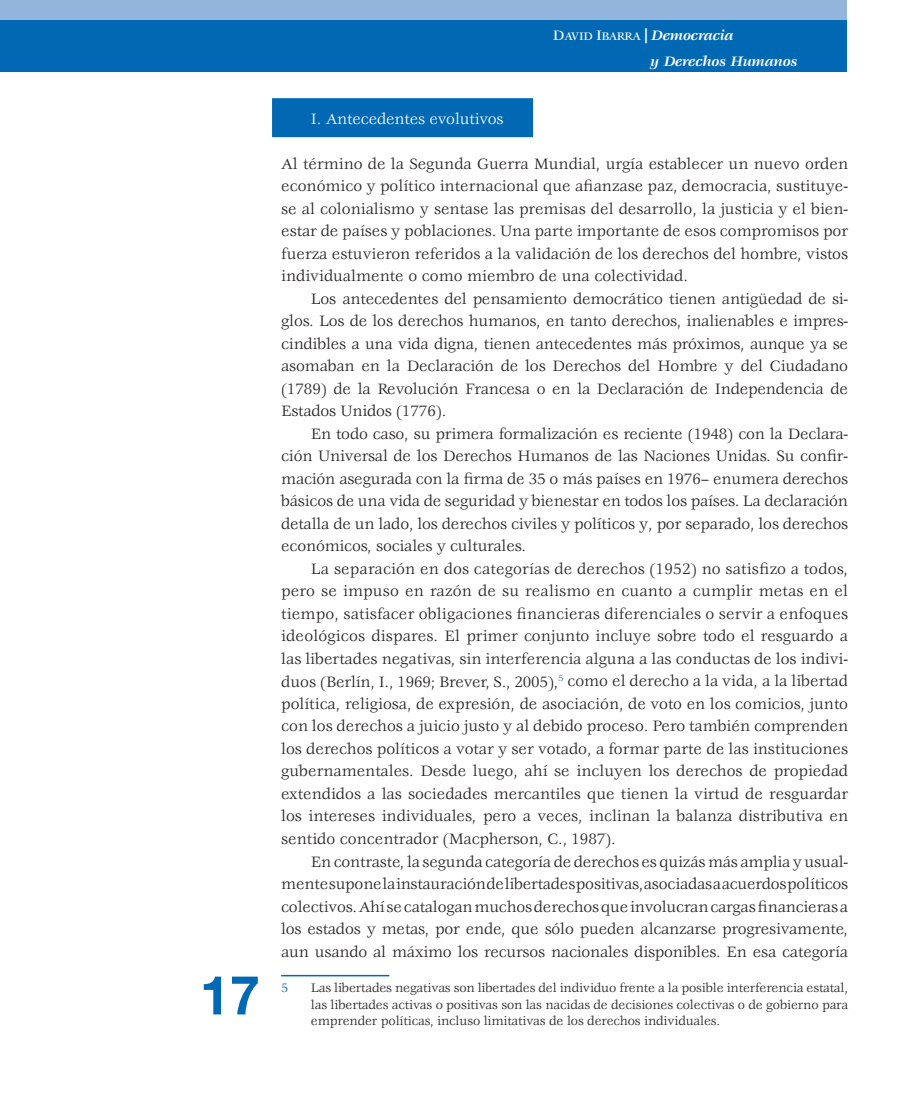
<style>
.page{position:relative;width:912px;height:1106px;background:#fff}
.page>*{position:absolute;margin:0;border:0;box-sizing:border-box;transform-origin:0 0}
.t1{font:700 54px "Helvetica Neue LT Std";color:#0168b3}
.t2{font:16.5px/22.5px "Veljovic";letter-spacing:-.01em;color:#231f20;text-align:justify}
.t3{font:16.5px "Veljovic";letter-spacing:-.01em;color:#fff}
.t4{font:italic 700 15px/25.5px "Veljovic";letter-spacing:-.01em;color:#fff}
.t5{font:13.5px/16.5px "Veljovic";letter-spacing:-.01em;color:#231f20;text-align:justify}
.t6{font:13.5px "Veljovic";color:#0168b3}
.s1{font-family:"Veljovic Medium SC800";font-weight:400;font-style:normal}
.s2{font-family:"Veljovic Medium SC800";font-weight:400;font-style:normal;font-size:12px}
.s3{font-family:"Helvetica Neue LT Std";font-weight:500}
</style>
<div class="page">
<div style="left:0;top:0;width:846px;height:49px;background:#93b5db"></div>
<div style="left:0;top:20px;width:846px;height:51px;background:#0168b3"></div>
<div style="left:270px;top:97px;width:264px;height:42px;background:#0168b3;border:2px solid #fff"></div>
<hr style="left:281px;top:974px;width:108px;height:2px;background:#0168b3">
<h1 class="t1" style="left:200px;top:961px;width:62px">17</h1>
<p class="t4" style="left:650px;top:24px;width:148px;text-indent:-98px"><span class="s1">D</span><span class="s2">AVID</span> <span class="s1">I</span><span class="s2">BARRA</span> <span class="s3">|</span> Democracia<br>y Derechos Humanos</p>
<p class="t3" style="left:311px;top:109px;width:194px">I. Antecedentes evolutivos</p>
<p class="t2" style="left:281px;top:153px;width:568px">Al término de la Segunda Guerra Mundial, urgía establecer un nuevo orden económico y político internacional que afianzase paz, democracia, sustituye&shy;se al colonialismo y sentase las premisas del desarrollo, la justicia y el bien&shy;estar de países y poblaciones. Una parte importante de esos compromisos por fuerza estuvieron referidos a la validación de los derechos del hombre, vistos individualmente o como miembro de una colectividad.</p>
<p class="t2" style="left:281px;top:288px;width:568px;text-indent:30px">Los antecedentes del pensamiento democrático tienen antigüedad de si&shy;glos. Los de los derechos humanos, en tanto derechos, inalienables e impres&shy;cindibles a una vida digna, tienen antecedentes más próximos, aunque ya se asomaban en la Declaración de los Derechos del Hombre y del Ciudadano (1789) de la Revolución Francesa o en la Declaración de Independencia de Estados Unidos (1776).</p>
<p class="t2" style="left:281px;top:423px;width:568px;text-indent:30px">En todo caso, su primera formalización es reciente (1948) con la Declara&shy;ción Universal de los Derechos Humanos de las Naciones Unidas. Su confir&shy;mación asegurada con la firma de 35 o más países en 1976– enumera derechos básicos de una vida de seguridad y bienestar en todos los países. La declaración detalla de un lado, los derechos civiles y políticos y, por separado, los derechos económicos, sociales y culturales.</p>
<p class="t2" style="left:281px;top:558px;width:568px;text-indent:30px">La separación en dos categorías de derechos (1952) no satisfizo a todos, pero se impuso en razón de su realismo en cuanto a cumplir metas en el tiempo, satisfacer obligaciones financieras diferenciales o servir a enfoques ideológicos dispares. El primer conjunto incluye sobre todo el resguardo a las libertades negativas, sin interferencia alguna a las conductas de los indivi&shy;duos (Berlín, I., 1969; Brever, S., 2005),<sup>5</sup> como el derecho a la vida, a la libertad política, religiosa, de expresión, de asociación, de voto en los comicios, junto con los derechos a juicio justo y al debido proceso. Pero también comprenden los derechos políticos a votar y ser votado, a formar parte de las instituciones gubernamentales. Desde luego, ahí se incluyen los derechos de propiedad extendidos a las sociedades mercantiles que tienen la virtud de resguardar los intereses individuales, pero a veces, inclinan la balanza distributiva en sentido concentrador (Macpherson, C., 1987).</p>
<p class="t2" style="left:281px;top:851px;width:568px;text-indent:30px">En contraste, la segunda categoría de derechos es quizás más amplia y usual&shy;mente supone la instauración de libertades positivas, asociadas a acuerdos políticos colectivos. Ahí se catalogan muchos derechos que involucran cargas financieras a los estados y metas, por ende, que sólo pueden alcanzarse progresivamente, aun usando al máximo los recursos nacionales disponibles. En esa categoría</p>
<p class="t6" style="left:281px;top:980px;width:9px">5</p>
<p class="t5" style="left:311px;top:980px;width:538px">Las libertades negativas son libertades del individuo frente a la posible interferencia estatal, las libertades activas o positivas son las nacidas de decisiones colectivas o de gobierno para emprender políticas, incluso limitativas de los derechos individuales.</p>
</div>
